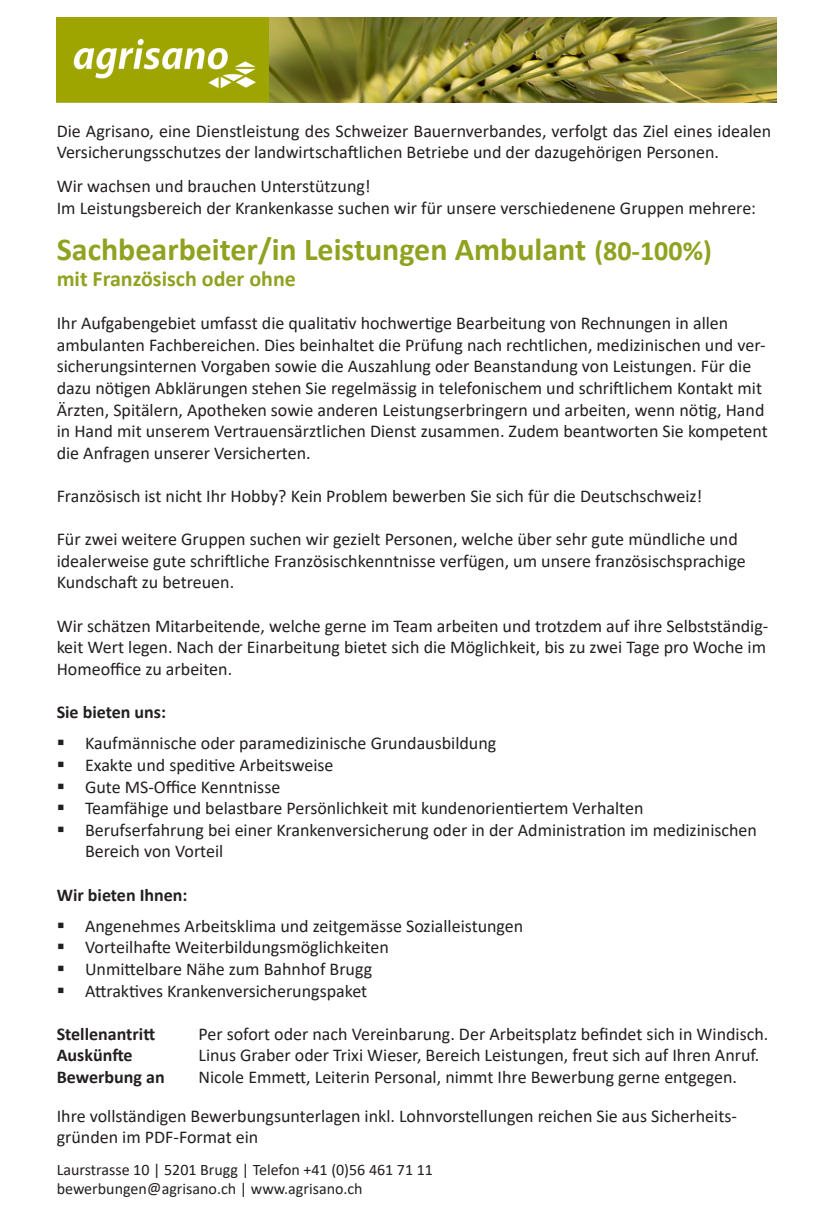
<style>
.page{position:relative;width:828px;height:1225px;background:#fff}
.page>*{position:absolute;margin:0;border:0;box-sizing:border-box;transform-origin:0 0}
.t1{font:700 32px "Calibri";color:#90a21f}
.t2{font:700 22px "Calibri";color:#90a21f}
.t3{font:18px/21.6px "Calibri";color:#231f20}
.t4{font:700 18px "Calibri";color:#231f20}
.t5{font:16px "Calibri";color:#231f20}
.s1{font-size:28px}
</style>
<div class="page">
<img style="left:57px;top:17px;width:720px;height:85px">
<p class="t3" style="left:57px;top:120px;width:716px">Die Agrisano, eine Dienstleistung des Schweizer Bauernverbandes, verfolgt das Ziel eines idealen<br>Versicherungsschutzes der landwirtschaftlichen Betriebe und der dazugehörigen Personen.</p>
<p class="t3" style="left:57px;top:175px;width:316px">Wir wachsen und brauchen Unterstützung!</p>
<p class="t3" style="left:57px;top:196px;width:701px">Im Leistungsbereich der Krankenkasse suchen wir für unsere verschiedenene Gruppen mehrere:</p>
<p class="t1" style="left:57px;top:226px;width:656px">Sachbearbeiter/in Leistungen Ambulant <span class="s1">(80-100%)</span></p>
<p class="t2" style="left:57px;top:263px;width:241px">mit Französisch oder ohne</p>
<p class="t3" style="left:57px;top:312px;width:712px">Ihr Aufgabengebiet umfasst die qualitativ hochwertige Bearbeitung von Rechnungen in allen ambulanten Fachbereichen. Dies beinhaltet die Prüfung nach rechtlichen, medizinischen und ver&shy;sicherungsinternen Vorgaben sowie die Auszahlung oder Beanstandung von Leistungen. Für die dazu nötigen Abklärungen stehen Sie regelmässig in telefonischem und schriftlichem Kontakt mit Ärzten, Spitälern, Apotheken sowie anderen Leistungserbringern und arbeiten, wenn nötig, Hand in Hand mit unserem Vertrauensärztlichen Dienst zusammen. Zudem beantworten Sie kompetent die Anfragen unserer Versicherten.</p>
<p class="t3" style="left:57px;top:485px;width:647px">Französisch ist nicht Ihr Hobby? Kein Problem bewerben Sie sich für die Deutschschweiz!</p>
<p class="t3" style="left:57px;top:528px;width:690px">Für zwei weitere Gruppen suchen wir gezielt Personen, welche über sehr gute mündliche und idealerweise gute schriftliche Französischkenntnisse verfügen, um unsere französischsprachige<br>Kundschaft zu betreuen.</p>
<p class="t3" style="left:57px;top:614px;width:713px">Wir schätzen Mitarbeitende, welche gerne im Team arbeiten und trotzdem auf ihre Selbstständig&shy;keit Wert legen. Nach der Einarbeitung bietet sich die Möglichkeit, bis zu zwei Tage pro Woche im<br>Homeoffice zu arbeiten.</p>
<p class="t4" style="left:57px;top:699px;width:111px">Sie bieten uns:</p>
<p class="t3" style="left:85px;top:732px;width:413px">Kaufmännische oder paramedizinische Grundausbildung</p>
<p class="t3" style="left:85px;top:753px;width:250px">Exakte und speditive Arbeitsweise</p>
<p class="t3" style="left:85px;top:775px;width:197px">Gute MS-Office Kenntnisse</p>
<p class="t3" style="left:85px;top:797px;width:560px">Teamfähige und belastbare Persönlichkeit mit kundenorientiertem Verhalten</p>
<p class="t3" style="left:85px;top:818px;width:673px">Berufserfahrung bei einer Krankenversicherung oder in der Administration im medizinischen<br>Bereich von Vorteil</p>
<p class="t4" style="left:57px;top:882px;width:132px">Wir bieten Ihnen:</p>
<p class="t3" style="left:85px;top:914px;width:440px">Angenehmes Arbeitsklima und zeitgemässe Sozialleistungen</p>
<p class="t3" style="left:85px;top:936px;width:305px">Vorteilhafte Weiterbildungsmöglichkeiten</p>
<p class="t3" style="left:85px;top:957px;width:289px">Unmittelbare Nähe zum Bahnhof Brugg</p>
<p class="t3" style="left:85px;top:979px;width:284px">Attraktives Krankenversicherungspaket</p>
<p class="t4" style="left:57px;top:1021px;width:100px">Stellenantritt</p>
<p class="t3" style="left:198px;top:1022px;width:571px">Per sofort oder nach Vereinbarung. Der Arbeitsplatz befindet sich in Windisch.</p>
<p class="t4" style="left:57px;top:1042px;width:77px">Auskünfte</p>
<p class="t3" style="left:198px;top:1044px;width:562px">Linus Graber oder Trixi Wieser, Bereich Leistungen, freut sich auf Ihren Anruf.</p>
<p class="t4" style="left:57px;top:1064px;width:109px">Bewerbung an</p>
<p class="t3" style="left:198px;top:1065px;width:540px">Nicole Emmett, Leiterin Personal, nimmt Ihre Bewerbung gerne entgegen.</p>
<p class="t3" style="left:57px;top:1104px;width:682px">Ihre vollständigen Bewerbungsunterlagen inkl. Lohnvorstellungen reichen Sie aus Sicherheits&shy;gründen im PDF-Format ein</p>
<p class="t5" style="left:57px;top:1158px;width:378px">Laurstrasse 10 | 5201 Brugg | Telefon +41 (0)56 461 71 11</p>
<p class="t5" style="left:57px;top:1177px;width:307px">bewerbungen@agrisano.ch | www.agrisano.ch</p>
</div>
